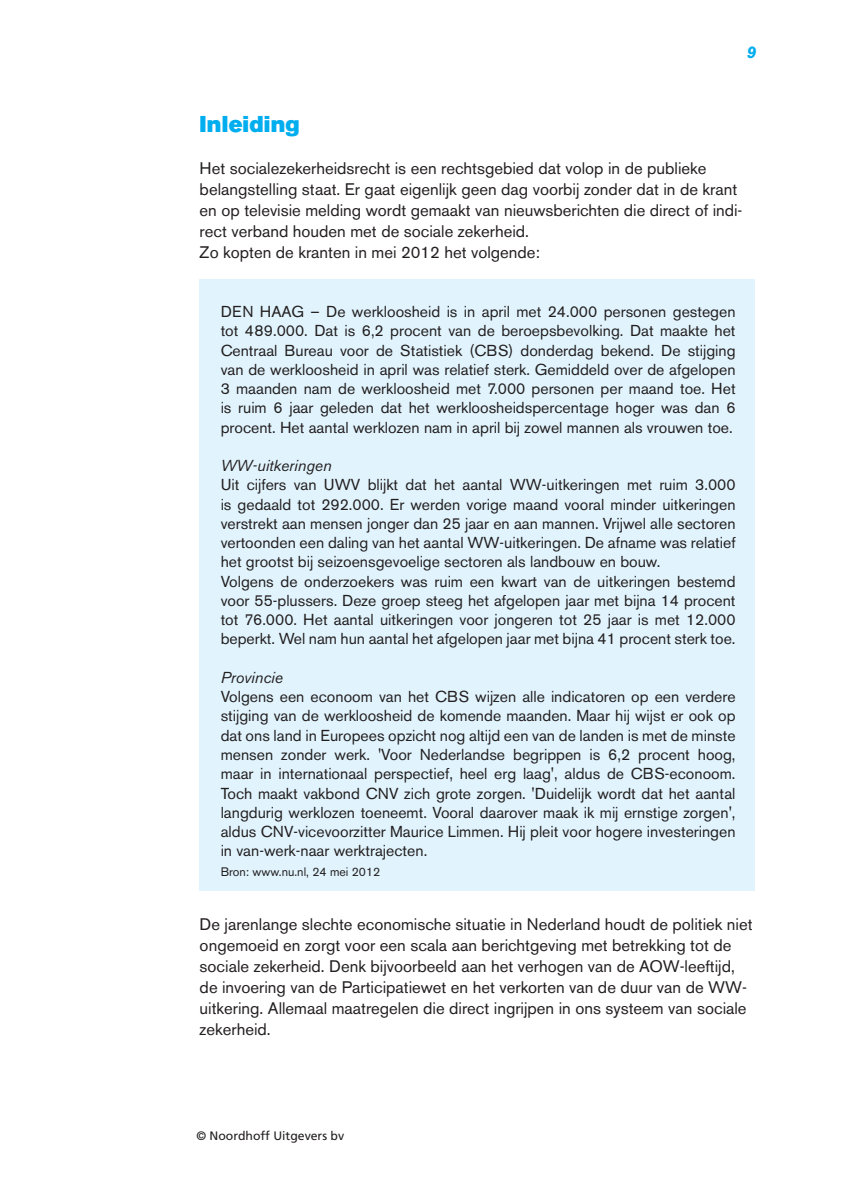
<style>
.page{position:relative;width:844px;height:1191px;background:#fff}
.page>*{position:absolute;margin:0;border:0;box-sizing:border-box;transform-origin:0 0}
.t1{font:22.75px "Akzidenz Grotesk BE Super";letter-spacing:.01em;color:#00aeef}
.t2{font:16.62px/21px "Akzidenz Grotesk BE";color:#231f20}
.t3{font:italic 700 16.62px "Akzidenz Grotesk BE";color:#00aeef}
.t4{font:15.75px/19.2px "Akzidenz Grotesk BE";color:#231f20;text-align:justify}
.t5{font:italic 15.75px "Akzidenz Grotesk BE";color:#231f20}
.t6{font:12.25px "Akzidenz Grotesk BE";color:#231f20}
.t7{font:12.25px "Frutiger";color:#231f20}
</style>
<div class="page">
<div style="left:199px;top:279px;width:555px;height:611px;background:#e1f4fd"></div>
<p class="t3" style="left:747px;top:46px;width:11px">9</p>
<h1 class="t1" style="left:199px;top:115px;width:102px">Inleiding</h1>
<p class="t2" style="left:199px;top:159px;width:544px">Het socialezekerheidsrecht is een rechtsgebied dat volop in de publieke belangstelling staat. Er gaat eigenlijk geen dag voorbij zonder dat in de krant en op televisie melding wordt gemaakt van nieuwsberichten die direct of indi&shy;rect verband houden met de sociale zekerheid.<br>Zo kopten de kranten in mei 2012 het volgende:</p>
<p class="t4" style="left:220px;top:304px;width:516px">DEN HAAG – De werkloosheid is in april met 24.000 personen gestegen tot 489.000. Dat is 6,2 procent van de beroepsbevolking. Dat maakte het Centraal Bureau voor de Statistiek (CBS) donderdag bekend. De stijging van de werkloosheid in april was relatief sterk. Gemiddeld over de afgelopen 3 maanden nam de werkloosheid met 7.000 personen per maand toe. Het is ruim 6 jaar geleden dat het werkloosheidspercentage hoger was dan 6 procent. Het aantal werklozen nam in april bij zowel mannen als vrouwen toe.</p>
<p class="t5" style="left:220px;top:460px;width:112px">WW-uitkeringen</p>
<p class="t4" style="left:220px;top:477px;width:516px;text-align:left">Uit cijfers van UWV blijkt dat het aantal WW-uitkeringen met ruim 3.000 is gedaald tot 292.000. Er werden vorige maand vooral minder uitkeringen verstrekt aan mensen jonger dan 25 jaar en aan mannen. Vrijwel alle sectoren vertoonden een daling van het aantal WW-uitkeringen. De afname was relatief het grootst bij seizoensgevoelige sectoren als landbouw en bouw.<br>Volgens de onderzoekers was ruim een kwart van de uitkeringen bestemd voor 55-plussers. Deze groep steeg het afgelopen jaar met bijna 14 procent tot 76.000. Het aantal uitkeringen voor jongeren tot 25 jaar is met 12.000 beperkt. Wel nam hun aantal het afgelopen jaar met bijna 41 procent sterk toe.</p>
<p class="t5" style="left:220px;top:672px;width:64px">Provincie</p>
<p class="t4" style="left:220px;top:689px;width:516px">Volgens een econoom van het CBS wijzen alle indicatoren op een verdere stijging van de werkloosheid de komende maanden. Maar hij wijst er ook op dat ons land in Europees opzicht nog altijd een van de landen is met de minste mensen zonder werk. 'Voor Nederlandse begrippen is 6,2 procent hoog, maar in internationaal perspectief, heel erg laag', aldus de CBS-econoom.<br>Toch maakt vakbond CNV zich grote zorgen. 'Duidelijk wordt dat het aantal langdurig werklozen toeneemt. Vooral daarover maak ik mij ernstige zorgen', aldus CNV-vicevoorzitter Maurice Limmen. Hij pleit voor hogere investeringen in van-werk-naar werktrajecten.</p>
<p class="t6" style="left:220px;top:867px;width:161px">Bron: www.nu.nl, 24 mei 2012</p>
<p class="t2" style="left:199px;top:915px;width:554px">De jarenlange slechte economische situatie in Nederland houdt de politiek niet ongemoeid en zorgt voor een scala aan berichtgeving met betrekking tot de sociale zekerheid. Denk bijvoorbeeld aan het verhogen van de AOW-leeftijd, de invoering van de Participatiewet en het verkorten van de duur van de WW&shy;uitkering. Allemaal maatregelen die direct ingrijpen in ons systeem van sociale zekerheid.</p>
<p class="t7" style="left:196px;top:1130px;width:149px">© Noordhoff Uitgevers bv</p>
</div>
